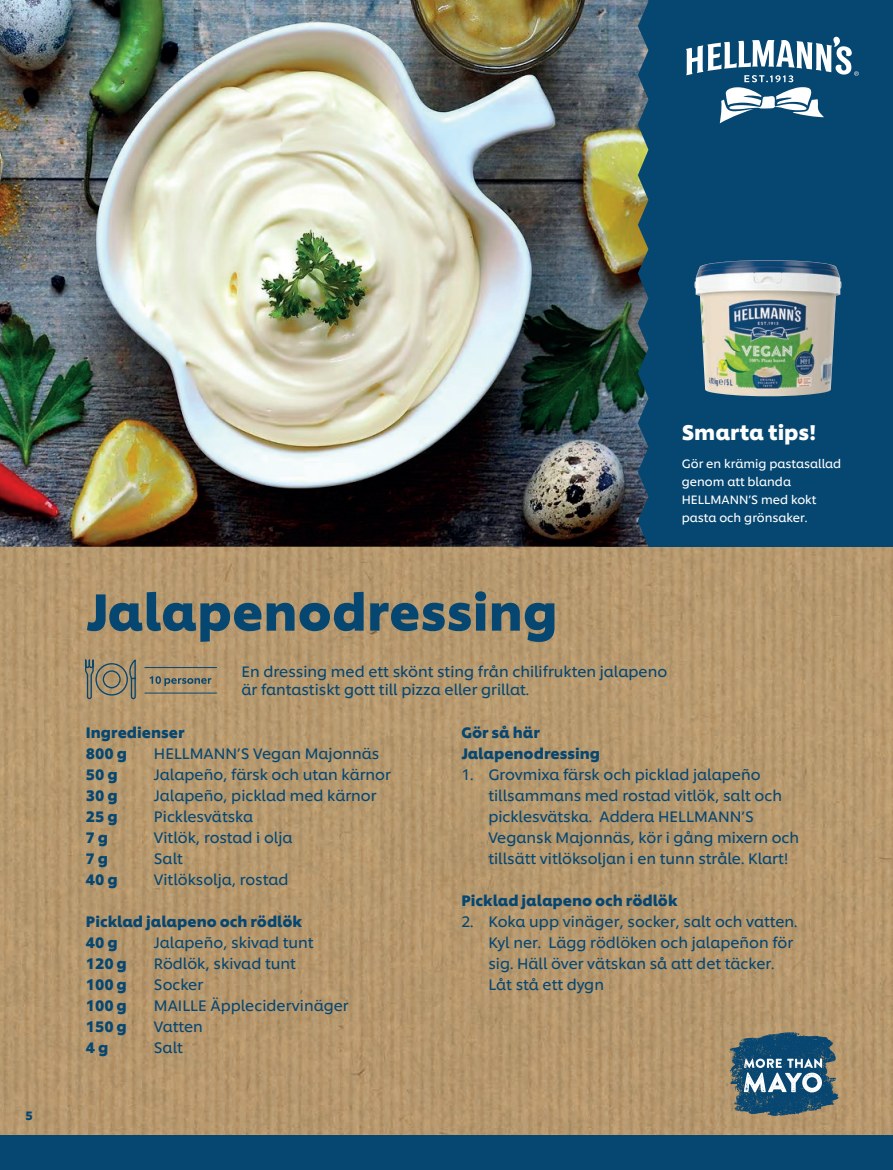
<style>
.page{position:relative;width:893px;height:1170px;background:#fff}
.page>*{position:absolute;margin:0;border:0;box-sizing:border-box;transform-origin:0 0}
.t1{font:700 51px "Unilever Shilling";color:#064772}
.t2{font:700 21px "Unilever Shilling";color:#fff}
.t3{font:15px/21px "Unilever Shilling";color:#064772}
.t4{font:700 15px/21px "Unilever Shilling";color:#064772}
.t5{font:12px/18px "Unilever Shilling";color:#fff}
.t6{font:700 12px "Unilever Shilling";color:#064772}
</style>
<div class="page">
<img style="left:0;top:546px;width:893px;height:589px">
<div style="left:0;top:1135px;width:893px;height:34px;background:#064772"></div>
<div style="left:595px;top:0;width:298px;height:546px;background:#064772"></div>
<img style="left:0;top:0;width:648px;height:546px">
<svg style="left:729px;top:1031px;width:110px;height:85px;background:#4e6e80"></svg>
<svg style="left:686px;top:36px;width:173px;height:87px"></svg>
<svg style="left:84px;top:658px;width:53px;height:42px;background:#92876e"></svg>
<svg style="left:150px;top:676px;width:61px;height:10px"></svg>
<hr style="left:145px;top:667px;width:72px;height:1px;background:#064772">
<hr style="left:145px;top:692px;width:72px;height:1px;background:#064772">
<img style="left:694px;top:260px;width:147px;height:136px">
<p class="t6" style="left:26px;top:1105px;width:9px">5</p>
<h2 class="t2" style="left:682px;top:415px;width:136px">Smarta tips!</h2>
<p class="t5" style="left:682px;top:453px;width:161px">Gör en krämig pastasallad genom att blanda<br>HELLMANN’S med kokt pasta och grönsaker.</p>
<h1 class="t1" style="left:86px;top:572px;width:473px">Jalapenodressing</h1>
<p class="t3" style="left:242px;top:661px;width:427px;line-height:18px">En dressing med ett skönt sting från chilifrukten jalapeno är fantastiskt gott till pizza eller grillat.</p>
<p class="t4" style="left:86px;top:720px;width:100px">Ingredienser<br>800 g</p>
<p class="t4" style="left:461px;top:720px;width:140px">Gör så här<br>Jalapenodressing</p>
<p class="t3" style="left:488px;top:762px;width:312px;text-indent:-27px">1. Grovmixa färsk och picklad jalapeño tillsammans med rostad vitlök, salt och picklesvätska. Addera HELLMANN’S Vegansk Majonnäs, kör i gång mixern och tillsätt vitlöksoljan i en tunn stråle. Klart!</p>
<p class="t4" style="left:461px;top:888px;width:218px">Picklad jalapeno och rödlök</p>
<p class="t3" style="left:488px;top:909px;width:311px;text-indent:-27px">2. Koka upp vinäger, socker, salt och vatten.<br>Kyl ner. Lägg rödlöken och jalapeñon för sig. Häll över vätskan så att det täcker.<br>Låt stå ett dygn</p>
<p class="t3" style="left:154px;top:741px;width:227px">HELLMANN’S Vegan Majonnäs</p>
<p class="t4" style="left:86px;top:762px;width:33px">50 g</p>
<p class="t3" style="left:154px;top:762px;width:238px">Jalapeño, färsk och utan kärnor</p>
<p class="t4" style="left:86px;top:783px;width:33px">30 g</p>
<p class="t3" style="left:154px;top:783px;width:224px">Jalapeño, picklad med kärnor</p>
<p class="t4" style="left:86px;top:804px;width:33px">25 g</p>
<p class="t3" style="left:154px;top:804px;width:101px">Picklesvätska</p>
<p class="t4" style="left:86px;top:825px;width:24px">7 g</p>
<p class="t3" style="left:154px;top:825px;width:140px">Vitlök, rostad i olja</p>
<p class="t4" style="left:86px;top:846px;width:24px">7 g</p>
<p class="t3" style="left:154px;top:846px;width:31px">Salt</p>
<p class="t4" style="left:86px;top:867px;width:33px">40 g</p>
<p class="t3" style="left:154px;top:867px;width:136px">Vitlöksolja, rostad</p>
<p class="t4" style="left:86px;top:909px;width:218px">Picklad jalapeno och rödlök<br>40 g</p>
<p class="t3" style="left:154px;top:930px;width:161px">Jalapeño, skivad tunt</p>
<p class="t4" style="left:86px;top:951px;width:43px">120 g</p>
<p class="t3" style="left:154px;top:951px;width:144px">Rödlök, skivad tunt</p>
<p class="t4" style="left:86px;top:972px;width:43px">100 g</p>
<p class="t3" style="left:154px;top:972px;width:51px">Socker</p>
<p class="t4" style="left:86px;top:993px;width:43px">100 g</p>
<p class="t3" style="left:154px;top:993px;width:196px">MAILLE Äpplecidervinäger</p>
<p class="t4" style="left:86px;top:1014px;width:43px">150 g</p>
<p class="t3" style="left:154px;top:1014px;width:50px">Vatten</p>
<p class="t4" style="left:86px;top:1035px;width:24px">4 g</p>
<p class="t3" style="left:154px;top:1035px;width:31px">Salt</p>
</div>
